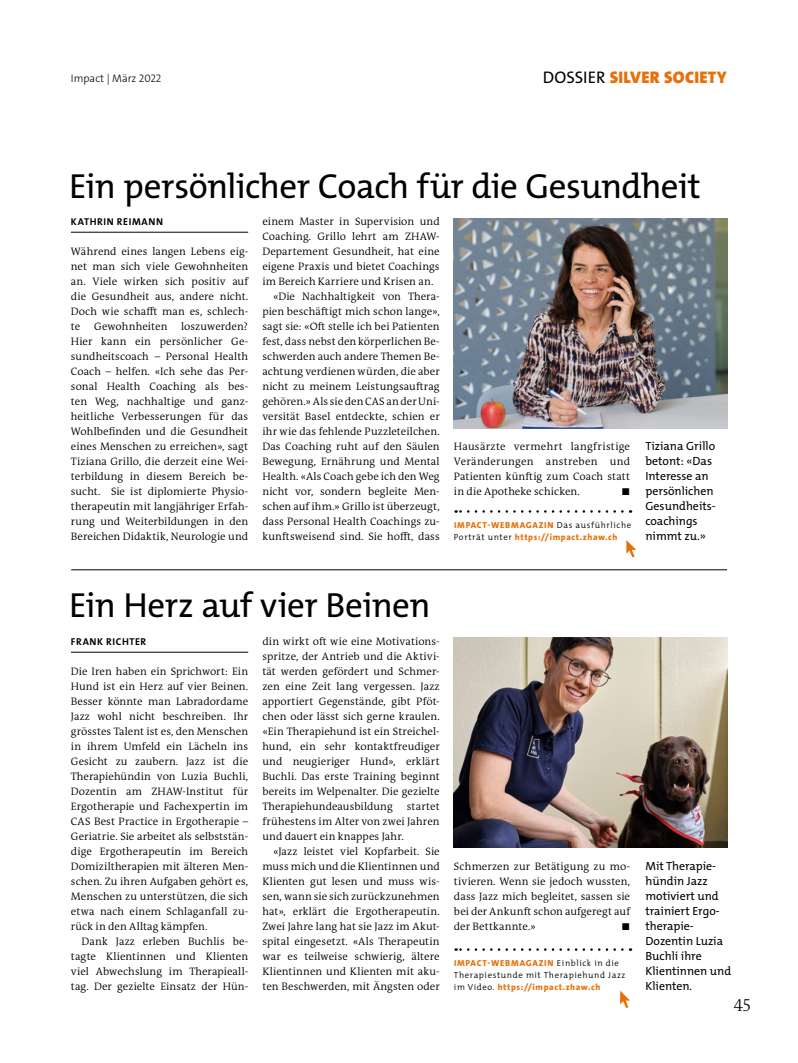
<style>
.page{position:relative;width:798px;height:1063px;background:#fff}
.page>*{position:absolute;margin:0;border:0;box-sizing:border-box;transform-origin:0 0}
.t1{font:35px "The Mix Os F";letter-spacing:-.015em;color:#000}
.t2{font:300 17.5px "The Antiqua B W3";color:#000}
.t3{font:900 16.88px "The Sans Os F";letter-spacing:.02em;color:#e6710a}
.t4{font:11.88px/15px "The Mix Os F";color:#000}
.t5{font:300 11px "The Sans Os F";color:#000}
.t6{font:300 10.88px/15px "The Antiqua B W4";letter-spacing:.005em;color:#000;text-align:justify}
.t7{font:700 10px "The Mix Os F";letter-spacing:.06em;color:#000}
.t8{font:800 10px "The Mix Os F";color:#000}
.t9{font:800 8.75px/11.9px "The Sans Os F";letter-spacing:.07em;color:#e6710a}
.t10{font:300 8.75px "The Mix Os F";letter-spacing:.07em;color:#000}
.t11{font:800 8.75px "The Sans Os F";letter-spacing:.09em;color:#e6710a}
.s1{font-weight:400;color:#000}
.s2{font-family:"The Mix Os F";font-weight:300;color:#000}
</style>
<div class="page">
<hr style="left:71px;top:570px;width:655px;height:1px;background:#000">
<img style="left:454px;top:638px;width:272px;height:210px">
<hr style="left:71px;top:652px;width:177px;height:1px;background:#000">
<svg style="left:620px;top:991px;width:9px;height:17px"></svg>
<svg style="left:455px;top:948px;width:167px;height:3px"></svg>
<img style="left:454px;top:219px;width:272px;height:210px">
<hr style="left:71px;top:232px;width:177px;height:1px;background:#000">
<svg style="left:626px;top:540px;width:10px;height:17px"></svg>
<svg style="left:455px;top:510px;width:167px;height:3px"></svg>
<p class="t5" style="left:71px;top:72px;width:92px">Impact | März 2022</p>
<h3 class="t3" style="left:542px;top:67px;width:186px"><span class="s1">DOSSIER</span> SILVER SOCIETY</h3>
<h1 class="t1" style="left:69px;top:163px;width:633px">Ein persönlicher Coach für die Gesundheit</h1>
<p class="t7" style="left:71px;top:215px;width:94px">KATHRIN REIMANN</p>
<p class="t6" style="left:71px;top:244px;width:179px">Während eines langen Lebens eig&shy;net man sich viele Gewohnheiten an. Viele wirken sich positiv auf die Gesundheit aus, andere nicht.<br>Doch wie schafft man es, schlech&shy;te</p>
<p class="t6" style="left:262px;top:214px;width:179px">einem Master in Supervision und</p>
<p class="t6" style="left:262px;top:229px;width:179px">Coaching. Grillo lehrt am ZHAW-</p>
<p class="t6" style="left:262px;top:244px;width:179px">Departement Gesundheit, hat eine</p>
<p class="t6" style="left:262px;top:259px;width:179px">eigene Praxis und bietet Coachings</p>
<p class="t6" style="left:262px;top:274px;width:172px">im Bereich Karriere und Krisen an.</p>
<p class="t6" style="left:273px;top:289px;width:168px">«Die Nachhaltigkeit von Thera-</p>
<p class="t6" style="left:262px;top:304px;width:179px">pien beschäftigt mich schon lange»,</p>
<p class="t6" style="left:262px;top:319px;width:179px">sagt sie: «Oft stelle ich bei Patienten</p>
<p class="t6" style="left:262px;top:334px;width:179px">fest, dass nebst den körperlichen Be-</p>
<p class="t6" style="left:262px;top:349px;width:179px">schwerden auch andere Themen Be-</p>
<p class="t6" style="left:262px;top:364px;width:179px">achtung verdienen würden, die aber</p>
<p class="t6" style="left:262px;top:379px;width:179px">nicht zu meinem Leistungsauftrag</p>
<p class="t6" style="left:262px;top:394px;width:179px">gehören.» Als sie den CAS an der Uni-</p>
<p class="t6" style="left:262px;top:409px;width:179px">versität Basel entdeckte, schien er</p>
<p class="t6" style="left:262px;top:424px;width:179px">ihr wie das fehlende Puzzleteilchen.</p>
<p class="t6" style="left:262px;top:439px;width:179px">Das Coaching ruht auf den Säulen</p>
<p class="t6" style="left:262px;top:454px;width:179px">Bewegung, Ernährung und Mental</p>
<p class="t6" style="left:262px;top:469px;width:179px">Health. «Als Coach gebe ich den Weg</p>
<p class="t6" style="left:262px;top:484px;width:179px">nicht vor, sondern begleite Men-</p>
<p class="t6" style="left:262px;top:499px;width:179px">schen auf ihm.» Grillo ist überzeugt,</p>
<p class="t6" style="left:262px;top:514px;width:179px">dass Personal Health Coachings zu-</p>
<p class="t6" style="left:262px;top:529px;width:179px">kunftsweisend sind. Sie hofft, dass</p>
<p class="t6" style="left:71px;top:319px;width:179px;text-indent:110px">loszuwerden?<br>Hier kann ein persönlicher Ge&shy;sundheitscoach – Personal Health Coach – helfen. «Ich sehe das Per&shy;sonal Health Coaching als bes&shy;ten Weg, nachhaltige und ganz&shy;heitliche Verbesserungen für das Wohlbefinden und die Gesundheit eines Menschen zu erreichen», sagt Tiziana Grillo, die derzeit eine Wei&shy;terbildung in diesem Bereich be&shy;sucht. Sie ist diplomierte Physio&shy;therapeutin mit langjähriger Erfah&shy;rung und Weiterbildungen in den Bereichen Didaktik, Neurologie und</p>
<p class="t6" style="left:94px;top:319px;width:75px">Gewohnheiten</p>
<p class="t4" style="left:645px;top:439px;width:71px">Tiziana Grillo betont: «Das<br>Interesse an persönlichen<br>Gesundheits&shy;coachings nimmt zu.»</p>
<p class="t6" style="left:454px;top:439px;width:177px">Hausärzte vermehrt langfristige Veränderungen anstreben und Patienten künftig zum Coach statt in die Apotheke schicken.</p>
<p class="t8" style="left:621px;top:485px;width:10px">◼</p>
<p class="t9" style="left:454px;top:519px;width:179px">IMPACT-WEBMAGAZIN <span class="s2">Das ausführliche<br>Porträt unter</span> https://impact.zhaw.ch</p>
<h1 class="t1" style="left:69px;top:582px;width:363px">Ein Herz auf vier Beinen</h1>
<p class="t7" style="left:71px;top:635px;width:77px">FRANK RICHTER</p>
<p class="t6" style="left:71px;top:664px;width:179px">Die Iren haben ein Sprichwort: Ein Hund ist ein Herz auf vier Beinen.<br>Besser könnte man Labradordame Jazz wohl nicht beschreiben. Ihr grösstes Talent ist es, den Menschen in ihrem Umfeld ein Lächeln ins Gesicht zu zaubern. Jazz ist die Therapiehündin von Luzia Buchli, Dozentin am ZHAW-Institut für Ergotherapie und Fachexpertin im CAS Best Practice in Ergotherapie – Geriatrie. Sie arbeitet als selbststän&shy;dige Ergotherapeutin im Bereich Domiziltherapien mit älteren Men&shy;schen. Zu ihren Aufgaben gehört es, Menschen zu unterstützen, die sich etwa nach einem Schlaganfall zu&shy;rück in den Alltag kämpfen.</p>
<p class="t6" style="left:71px;top:934px;width:179px;text-indent:11px">Dank Jazz erleben Buchlis be&shy;tagte Klientinnen und Klienten viel Abwechslung im Therapieall&shy;tag. Der gezielte Einsatz der Hün-</p>
<p class="t6" style="left:262px;top:634px;width:179px">din wirkt oft wie eine Motivations&shy;spritze, der Antrieb und die Aktivi&shy;tät werden gefördert und Schmer&shy;zen eine Zeit lang vergessen. Jazz apportiert Gegenstände, gibt Pföt&shy;chen oder lässt sich gerne kraulen. «Ein Therapiehund ist ein Streichel&shy;hund, ein sehr kontaktfreudiger und neugieriger Hund», erklärt Buchli. Das erste Training beginnt bereits im Welpenalter. Die gezielte Therapiehundeausbildung</p>
<p class="t6" style="left:262px;top:799px;width:179px;text-indent:144px">startet frühestens im Alter von zwei Jahren und dauert ein knappes Jahr.</p>
<p class="t6" style="left:262px;top:844px;width:179px;text-indent:11px">«Jazz leistet viel Kopfarbeit. Sie muss mich und die Klientinnen und Klienten gut lesen und muss wis&shy;sen, wann sie sich zurückzunehmen hat», erklärt die Ergotherapeutin.<br>Zwei Jahre lang hat sie Jazz im Akut&shy;spital eingesetzt. «Als Therapeutin war es teilweise schwierig, ältere Klientinnen und Klienten mit aku&shy;ten Beschwerden, mit Ängsten oder</p>
<p class="t6" style="left:454px;top:859px;width:177px">Schmerzen zur Betätigung zu mo&shy;tivieren. Wenn sie jedoch wussten, dass Jazz mich begleitet, sassen sie bei der Ankunft schon aufgeregt auf der Bettkannte.»</p>
<p class="t8" style="left:621px;top:920px;width:10px">◼</p>
<p class="t11" style="left:454px;top:958px;width:166px">IMPACT-WEBMAGAZIN <span class="s2">Einblick in die</span></p>
<p class="t10" style="left:454px;top:970px;width:173px">Therapiestunde mit Therapiehund Jazz</p>
<p class="t9" style="left:454px;top:981px;width:148px"><span class="s2">im Video.</span> https://impact.zhaw.ch</p>
<p class="t4" style="left:645px;top:859px;width:87px">Mit Therapie&shy;hündin Jazz motiviert und trainiert Ergo&shy;therapie-<br>Dozentin Luzia<br>Buchli ihre<br>Klientinnen und<br>Klienten.</p>
<h2 class="t2" style="left:733px;top:994px;width:19px">45</h2>
</div>
